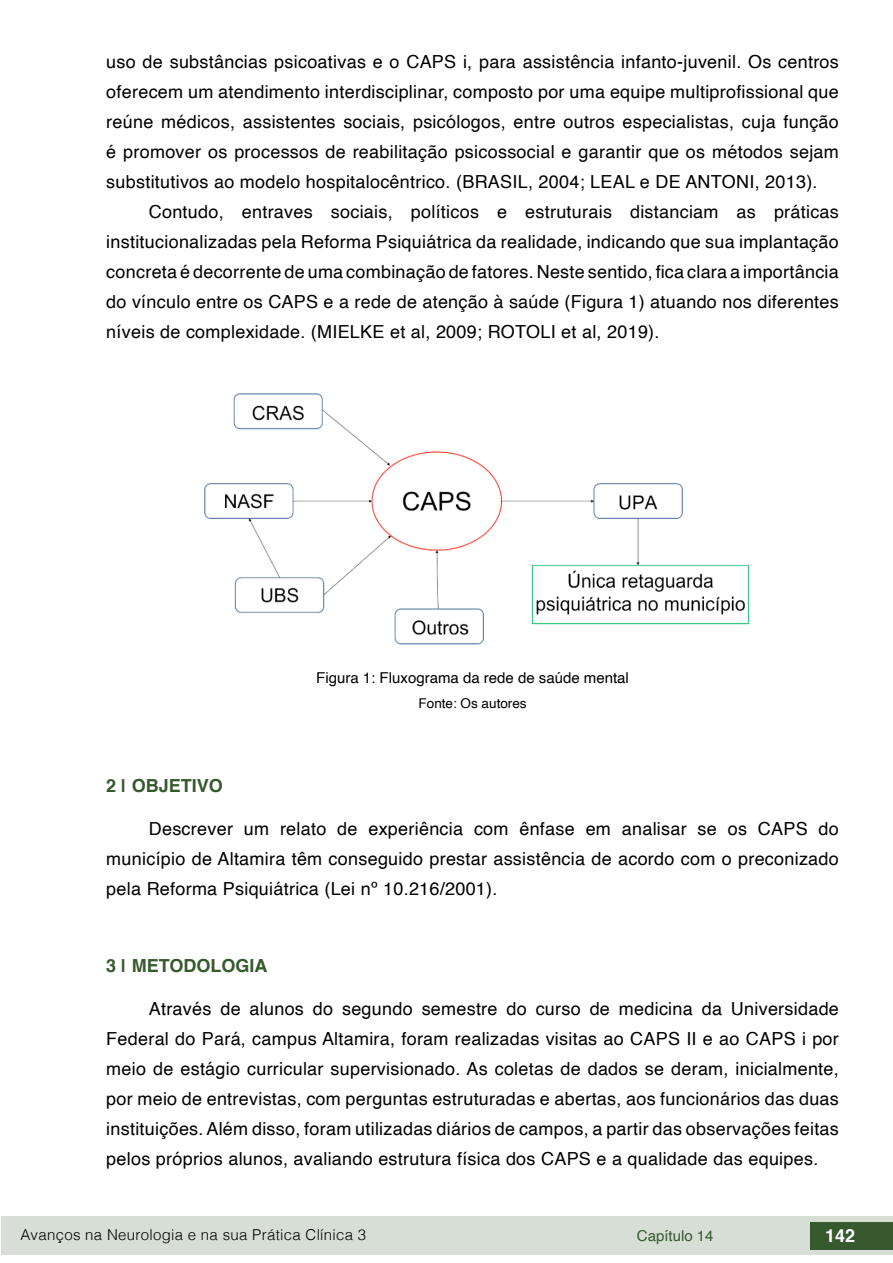
<style>
.page{position:relative;width:893px;height:1263px;background:#fff}
.page>*{position:absolute;margin:0;border:0;box-sizing:border-box;transform-origin:0 0}
.txt{font:18px/30px "Helvetica";letter-spacing:.015em;color:#000;text-align:justify}
.t1{font:700 18px "Helvetica";color:#36592e}
.t2{font:700 18px "Helvetica";color:#fff}
.t3{font:300 15px "Helvetica";letter-spacing:.02em;color:#000}
.info_tab_gra_imag{font:15px "Helvetica";color:#000}
.t4{font:15px "Helvetica";color:#36592e}
.fonte_tab_gra_imag{font:13.5px "Helvetica";color:#000}
</style>
<div class="page">
<div style="left:1px;top:1216px;width:891px;height:38px;background:#d7ded5"></div>
<div style="left:810px;top:1222px;width:83px;height:27px;background:#36592e"></div>
<img style="left:204px;top:393px;width:545px;height:252px">
<p class="txt" style="left:106px;top:47px;width:734px">uso de substâncias psicoativas e o CAPS i, para assistência infanto-juvenil. Os centros oferecem um atendimento interdisciplinar, composto por uma equipe multiprofissional que reúne médicos, assistentes sociais, psicólogos, entre outros especialistas, cuja função é promover os processos de reabilitação psicossocial e garantir que os métodos sejam substitutivos ao modelo hospitalocêntrico. (BRASIL, 2004; LEAL e DE ANTONI, 2013).</p>
<p class="txt" style="left:106px;top:197px;width:734px;text-indent:43px">Contudo, entraves sociais, políticos e estruturais distanciam as práticas institucionalizadas pela Reforma Psiquiátrica da realidade, indicando que sua implantação concreta é decorrente de uma combinação de fatores. Neste sentido, fica clara a importância do vínculo entre os CAPS e a rede de atenção à saúde (Figura 1) atuando nos diferentes níveis de complexidade. (MIELKE et al, 2009; ROTOLI et al, 2019).</p>
<p class="info_tab_gra_imag" style="left:316px;top:667px;width:314px">Figura 1: Fluxograma da rede de saúde mental</p>
<p class="fonte_tab_gra_imag" style="left:419px;top:693px;width:110px">Fonte: Os autores</p>
<p class="t1" style="left:106px;top:771px;width:118px">2 | OBJETIVO</p>
<p class="txt" style="left:106px;top:814px;width:734px;text-indent:43px">Descrever um relato de experiência com ênfase em analisar se os CAPS do município de Altamira têm conseguido prestar assistência de acordo com o preconizado pela Reforma Psiquiátrica (Lei nº 10.216/2001).</p>
<p class="t1" style="left:106px;top:951px;width:163px">3 | METODOLOGIA</p>
<p class="txt" style="left:106px;top:994px;width:734px;text-indent:43px">Através de alunos do segundo semestre do curso de medicina da Universidade Federal do Pará, campus Altamira, foram realizadas visitas ao CAPS II e ao CAPS i por meio de estágio curricular supervisionado. As coletas de dados se deram, inicialmente, por meio de entrevistas, com perguntas estruturadas e abertas, aos funcionários das duas instituições. Além disso, foram utilizadas diários de campos, a partir das observações feitas pelos próprios alunos, avaliando estrutura física dos CAPS e a qualidade das equipes.</p>
<p class="t3" style="left:20px;top:1222px;width:347px">Avanços na Neurologia e na sua Prática Clínica 3</p>
<p class="t4" style="left:637px;top:1224px;width:78px">Capítulo 14</p>
<p class="t2" style="left:825px;top:1221px;width:32px">142</p>
</div>
